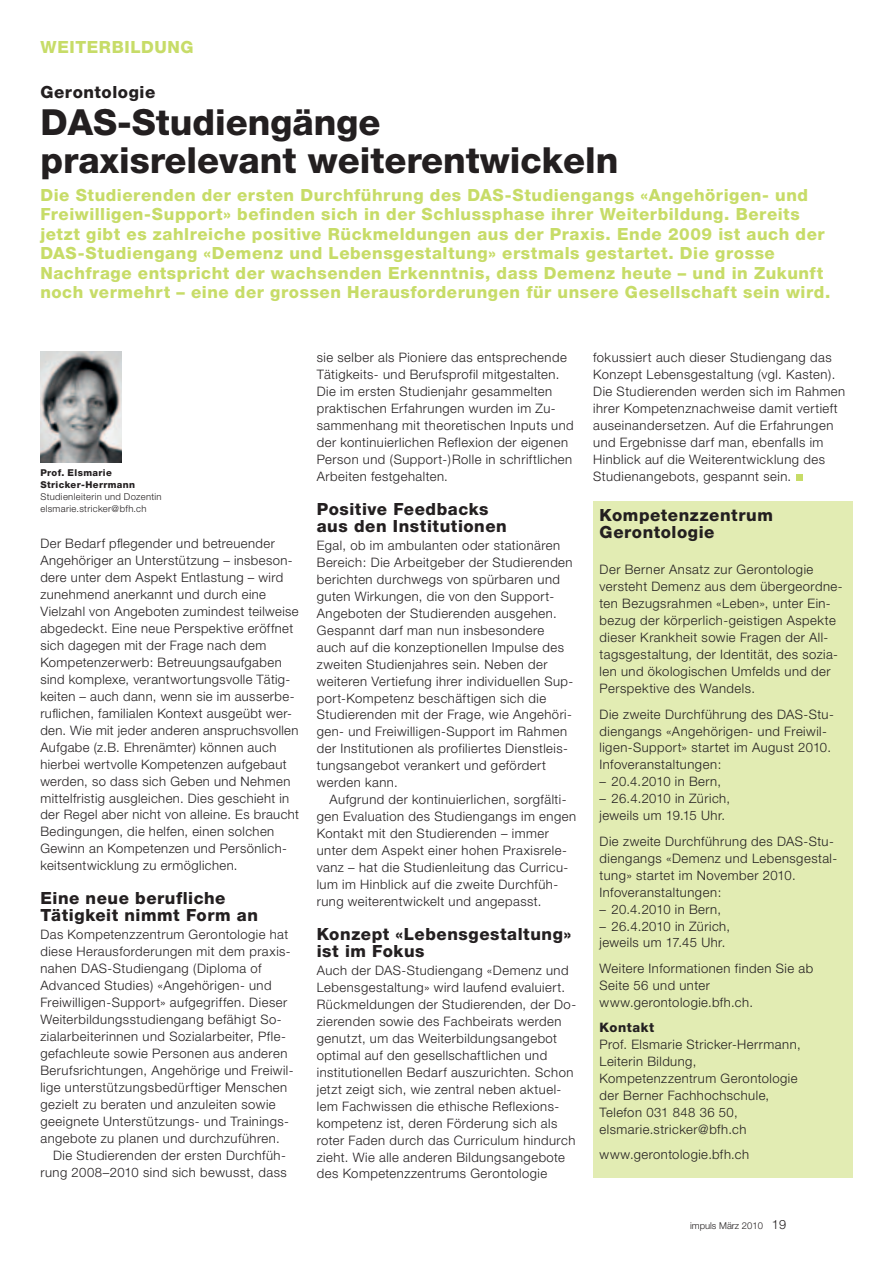
<style>
.page{position:relative;width:893px;height:1263px;background:#fff}
.page>*{position:absolute;margin:0;border:0;box-sizing:border-box;transform-origin:0 0}
.t1{font:800 36px/37.5px "Helvetica Neue";color:#231f20}
.t2{font:800 16.8px/19.5px "Helvetica Neue";letter-spacing:.035em;color:#c7dc68}
.t3{font:800 16.8px/17px "Helvetica Neue";letter-spacing:.035em;color:#231f20}
.t4{font:300 13.05px/17px "Helvetica Neue";letter-spacing:.035em;color:#231f20}
.t5{font:800 13.05px "Helvetica Neue";letter-spacing:.045em;color:#231f20}
.t6{font:300 9.45px/12px "Helvetica Neue";letter-spacing:.035em;color:#231f20}
.t7{font:800 9.45px/12px "Helvetica Neue";letter-spacing:.04em;color:#231f20}
.t8{font:300 9.45px "Helvetica Neue";color:#231f20}
.s1{font-size:12.75px}
</style>
<div class="page">
<div style="left:593px;top:502px;width:260px;height:676px;background:#e2ecb3"></div>
<div style="left:795px;top:474px;width:7px;height:7px;background:#c7dc68"></div>
<img style="left:40px;top:352px;width:81px;height:110px">
<p class="t2" style="left:41px;top:37px;width:28px">Weiterbi</p>
<p class="t2" style="left:130px;top:37px;width:51px">ldung</p>
<p class="t3" style="left:40px;top:83px;width:116px">Gerontologie</p>
<h1 class="t1" style="left:40px;top:104px;width:580px">DAS-Studiengänge praxisrelevant weiterentwickeln</h1>
<p class="t2" style="left:40px;top:185px;width:791px">Die Studierenden der ersten Durchführung des DAS-Studiengangs «Angehörigen- und Freiwilligen-Support» befinden sich in der Schlussphase ihrer Weiterbildung. Bereits jetzt gibt es zahlreiche positive Rückmeldungen aus der Praxis. Ende 2009 ist auch der DAS-Studiengang «Demenz und Lebensgestaltung» erstmals gestartet. Die grosse Nachfrage entspricht der wachsenden Erkenntnis, dass Demenz heute – und in Zukunft noch vermehrt – eine der grossen Herausforderungen für unsere Gesellschaft sein wird.</p>
<p class="t7" style="left:40px;top:467px;width:96px">Prof. Elsmarie<br>Stricker-Herrmann</p>
<p class="t6" style="left:40px;top:490px;width:123px">Studienleiterin und Dozentin elsmarie.stricker@bfh.ch</p>
<p class="t4" style="left:40px;top:535px;width:260px">Der Bedarf pflegender und betreuender Angehöriger an Unterstützung – insbeson&shy;dere unter dem Aspekt Entlastung – wird zunehmend anerkannt und durch eine Vielzahl von Angeboten zumindest teilweise abgedeckt. Eine neue Perspektive eröffnet sich dagegen mit der Frage nach dem Kompetenzerwerb: Betreuungsaufgaben sind komplexe, verantwortungsvolle Tätig&shy;keiten – auch dann, wenn sie im ausserbe&shy;ruflichen, familialen Kontext ausgeübt wer&shy;den. Wie mit jeder anderen anspruchsvollen Aufgabe (z.B. Ehrenämter) können auch hierbei wertvolle Kompetenzen aufgebaut werden, so dass sich Geben und Nehmen mittelfristig ausgleichen. Dies geschieht in der Regel aber nicht von alleine. Es braucht Bedingungen, die helfen, einen solchen Gewinn an Kompetenzen und Persönlich&shy;keitsentwicklung zu ermöglichen.</p>
<p class="t3" style="left:40px;top:890px;width:219px">Eine neue berufliche<br>Tätigkeit nimmt Form an</p>
<p class="t4" style="left:40px;top:926px;width:255px">Das Kompetenzzentrum Gerontologie hat diese Herausforderungen mit dem praxis&shy;nahen DAS-Studiengang (Diploma of Advanced Studies) «Angehörigen- und Freiwilligen-Support» aufgegriffen. Dieser Weiterbildungsstudiengang befähigt So&shy;zialarbeiterinnen und Sozialarbeiter, Pfle&shy;gefachleute sowie Personen aus anderen Berufsrichtungen, Angehörige und Freiwil&shy;lige unterstützungsbedürftiger Menschen gezielt zu beraten und anzuleiten sowie geeignete Unterstützungs- und Trainings&shy;angebote zu planen und durchzuführen.</p>
<p class="t4" style="left:40px;top:1146px;width:248px;text-align:right">Die Studierenden der ersten Durchfüh&shy;rung 2008–2010 sind sich bewusst, dass</p>
<p class="t4" style="left:317px;top:349px;width:258px">sie selber als Pioniere das entsprechende Tätigkeits- und Berufsprofil mitgestalten.<br>Die im ersten Studienjahr gesammelten praktischen Erfahrungen wurden im Zu&shy;sammenhang mit theoretischen Inputs und der kontinuierlichen Reflexion der eigenen Person und (Support-)Rolle in schriftlichen Arbeiten festgehalten.</p>
<p class="t3" style="left:317px;top:500px;width:192px">Positive Feedbacks aus den Institutionen</p>
<p class="t4" style="left:317px;top:536px;width:258px">Egal, ob im ambulanten oder stationären Bereich: Die Arbeitgeber der Studierenden berichten durchwegs von spürbaren und guten Wirkungen, die von den Support-Angeboten der Studierenden ausgehen.<br>Gespannt darf man nun insbesondere auch auf die konzeptionellen Impulse des zweiten Studienjahres sein. Neben der weiteren Vertiefung ihrer individuellen Sup&shy;port-Kompetenz beschäftigen sich die Studierenden mit der Frage, wie Angehöri&shy;gen- und Freiwilligen-Support im Rahmen der Institutionen als profiliertes Dienstleis&shy;tungsangebot verankert und gefördert werden kann.</p>
<p class="t4" style="left:317px;top:791px;width:261px;text-indent:13px">Aufgrund der kontinuierlichen, sorgfälti&shy;gen Evaluation des Studiengangs im engen Kontakt mit den Studierenden – immer unter dem Aspekt einer hohen Praxisrele&shy;vanz – hat die Studienleitung das Curricu&shy;lum im Hinblick auf die zweite Durchfüh&shy;rung weiterentwickelt und angepasst.</p>
<p class="t3" style="left:317px;top:925px;width:256px">Konzept «Lebensgestaltung» ist im Fokus</p>
<p class="t4" style="left:317px;top:961px;width:261px">Auch der DAS-Studiengang «Demenz und Lebensgestaltung» wird laufend evaluiert.<br>Rückmeldungen der Studierenden, der Do&shy;zierenden sowie des Fachbeirats werden genutzt, um das Weiterbildungsangebot optimal auf den gesellschaftlichen und institutionellen Bedarf auszurichten. Schon jetzt zeigt sich, wie zentral neben aktuel&shy;lem Fachwissen die ethische Reflexions&shy;kompetenz ist, deren Förderung sich als roter Faden durch das Curriculum hindurch zieht. Wie alle anderen Bildungsangebote des Kompetenzzentrums Gerontologie</p>
<p class="t4" style="left:593px;top:349px;width:254px">fokussiert auch dieser Studiengang das Konzept Lebensgestaltung (vgl. Kasten).<br>Die Studierenden werden sich im Rahmen ihrer Kompetenznachweise damit vertieft auseinandersetzen. Auf die Erfahrungen und Ergebnisse darf man, ebenfalls im Hinblick auf die Weiterentwicklung des Studienangebots, gespannt sein.</p>
<p class="t3" style="left:600px;top:506px;width:175px">Kompetenzzentrum<br>Gerontologie</p>
<p class="t4" style="left:600px;top:561px;width:245px">Der Berner Ansatz zur Gerontologie versteht Demenz aus dem übergeordne&shy;ten Bezugsrahmen «Leben», unter Ein&shy;bezug der körperlich-geistigen Aspekte dieser Krankheit sowie Fragen der All&shy;tagsgestaltung, der Identität, des sozia&shy;len und ökologischen Umfelds und der Perspektive des Wandels.</p>
<p class="t4" style="left:600px;top:705px;width:236px">Die zweite Durchführung des DAS-Stu&shy;diengangs «Angehörigen- und Freiwil&shy;ligen-Support» startet im August 2010.<br>Infoveranstaltungen:</p>
<p class="t4" style="left:600px;top:773px;width:123px">– 20.4.2010 in Bern,</p>
<p class="t4" style="left:600px;top:790px;width:132px">– 26.4.2010 in Zürich, jeweils um 19.15 Uhr.</p>
<p class="t4" style="left:600px;top:832px;width:239px">Die zweite Durchführung des DAS-Stu&shy;diengangs «Demenz und Lebensgestal&shy;tung» startet im November 2010.<br>Infoveranstaltungen:</p>
<p class="t4" style="left:600px;top:900px;width:123px">– 20.4.2010 in Bern,</p>
<p class="t4" style="left:600px;top:917px;width:132px">– 26.4.2010 in Zürich, jeweils um 17.45 Uhr.</p>
<p class="t4" style="left:600px;top:959px;width:215px">Weitere Informationen finden Sie ab<br>Seite 56 und unter www.gerontologie.bfh.ch.</p>
<p class="t5" style="left:600px;top:1020px;width:56px">Kontakt</p>
<p class="t4" style="left:600px;top:1036px;width:203px">Prof. Elsmarie Stricker-Herrmann,<br>Leiterin Bildung,<br>Kompetenzzentrum Gerontologie der Berner Fachhochschule,<br>Telefon 031 848 36 50, elsmarie.stricker@bfh.ch</p>
<p class="t4" style="left:600px;top:1146px;width:151px">www.gerontologie.bfh.ch</p>
<p class="t8" style="left:690px;top:1219px;width:98px">impuls März 2010 <span class="s1">19</span></p>
</div>
